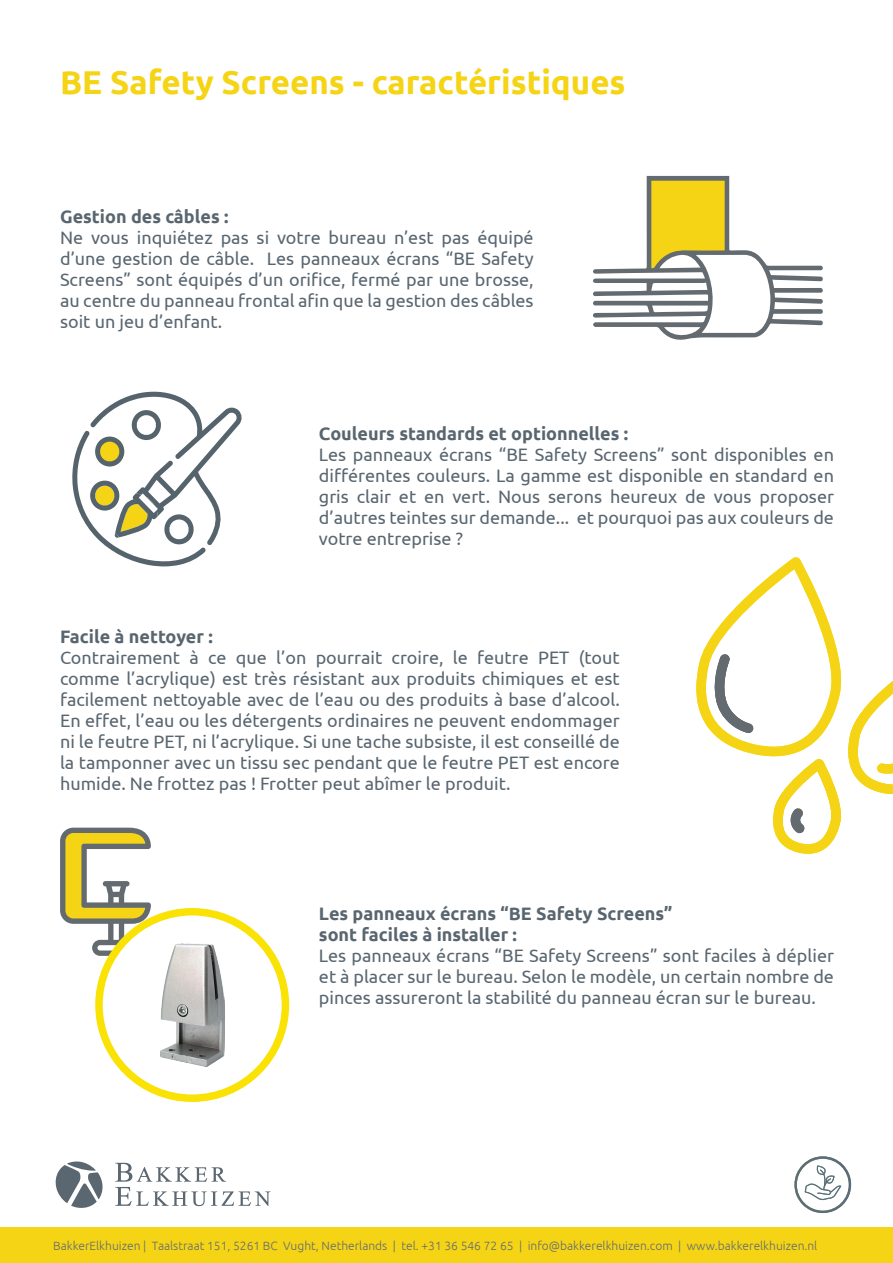
<style>
.page{position:relative;width:893px;height:1263px;background:#fff}
.page>*{position:absolute;margin:0;border:0;box-sizing:border-box;transform-origin:0 0}
.t1{font:700 33px "Ubuntu";color:#f5d416}
.t2{font:18px/21px "Ubuntu";color:#596670;text-align:justify}
.t3{font:700 18px/21px "Ubuntu";color:#596670}
.t4{font:300 12px "Ubuntu";color:#636b70}
</style>
<div class="page">
<div style="left:0;top:1227px;width:893px;height:36px;background:#f5d416"></div>
<svg style="left:794px;top:1156px;width:57px;height:57px"></svg>
<svg style="left:55px;top:1161px;width:48px;height:47px"></svg>
<svg style="left:115px;top:1163px;width:155px;height:43px"></svg>
<svg style="left:72px;top:391px;width:170px;height:175px"></svg>
<svg style="left:696px;top:557px;width:197px;height:297px"></svg>
<svg style="left:593px;top:176px;width:230px;height:164px"></svg>
<svg style="left:60px;top:827px;width:91px;height:129px"></svg>
<div style="left:99px;top:912px;width:186px;height:186px;background:#fff;border-radius:50%"></div>
<img style="left:160px;top:943px;width:64px;height:124px">
<div style="left:95px;top:908px;width:194px;height:194px;border:7px solid #f9e204;border-radius:50%"></div>
<h1 class="t1" style="left:60px;top:63px;width:567px">BE Safety Screens - caractéristiques</h1>
<p class="t3" style="left:60px;top:206px;width:170px">Gestion des câbles :</p>
<p class="t2" style="left:60px;top:226px;width:475px">Ne vous inquiétez pas si votre bureau n’est pas équipé d’une gestion de câble. Les panneaux écrans “BE Safety Screens” sont équipés d’un orifice, fermé par une brosse, au centre du panneau frontal afin que la gestion des câbles soit un jeu d’enfant.</p>
<p class="t3" style="left:319px;top:422px;width:311px">Couleurs standards et optionnelles :</p>
<p class="t2" style="left:319px;top:443px;width:517px">Les panneaux écrans “BE Safety Screens” sont disponibles en différentes couleurs. La gamme est disponible en standard en gris clair et en vert. Nous serons heureux de vous proposer d’autres teintes sur demande... et pourquoi pas aux couleurs de votre entreprise ?</p>
<p class="t3" style="left:60px;top:626px;width:154px">Facile à nettoyer :</p>
<p class="t2" style="left:60px;top:646px;width:561px">Contrairement à ce que l’on pourrait croire, le feutre PET (tout comme l’acrylique) est très résistant aux produits chimiques et est facilement nettoyable avec de l’eau ou des produits à base d’alcool.<br>En effet, l’eau ou les détergents ordinaires ne peuvent endommager ni le feutre PET, ni l’acrylique. Si une tache subsiste, il est conseillé de la tamponner avec un tissu sec pendant que le feutre PET est encore humide. Ne frottez pas ! Frotter peut abîmer le produit.</p>
<p class="t3" style="left:319px;top:902px;width:355px">Les panneaux écrans “BE Safety Screens” sont faciles à installer :</p>
<p class="t2" style="left:319px;top:944px;width:517px">Les panneaux écrans “BE Safety Screens” sont faciles à déplier et à placer sur le bureau. Selon le modèle, un certain nombre de pinces assureront la stabilité du panneau écran sur le bureau.</p>
<p class="t4" style="left:53px;top:1238px;width:766px">BakkerElkhuizen | Taalstraat 151, 5261 BC Vught, Netherlands | tel. +31 36 546 72 65 | info@bakkerelkhuizen.com | www.bakkerelkhuizen.nl</p>
</div>
